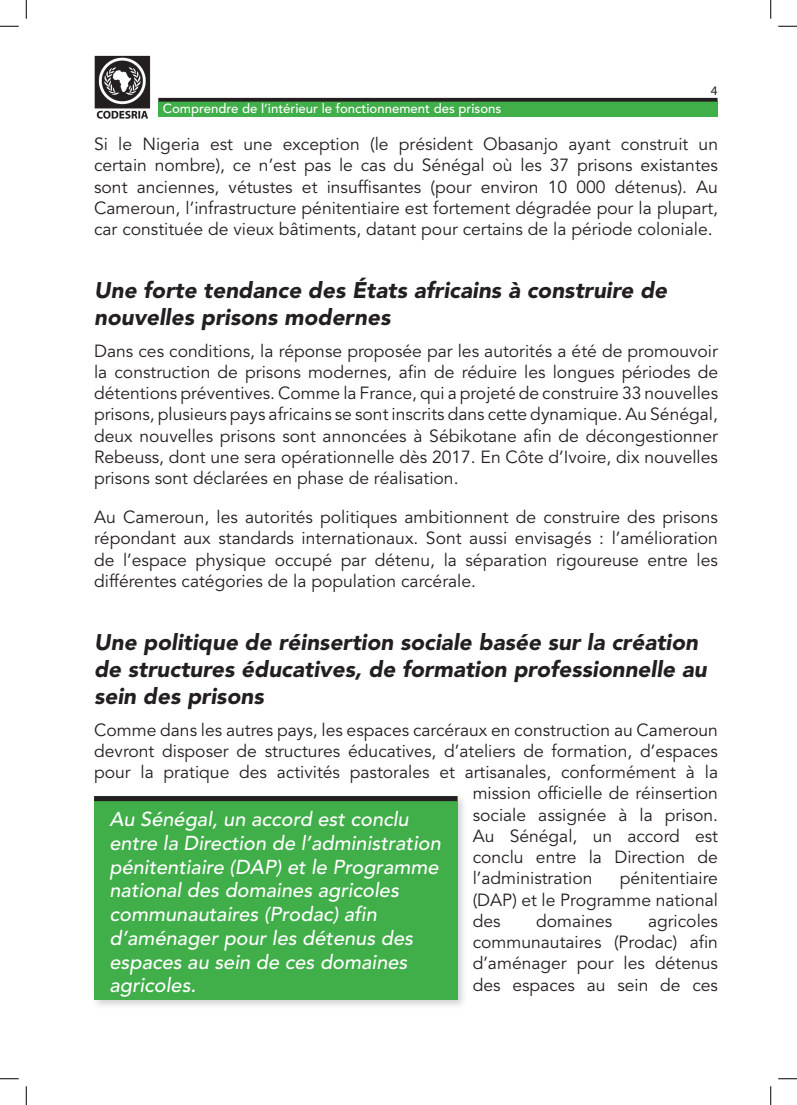
<style>
.page{position:relative;width:797px;height:1105px;background:#fff}
.page>*{position:absolute;margin:0;border:0;box-sizing:border-box;transform-origin:0 0}
.Titre2{font:italic 900 22.5px/27px "Avenir";color:#231f20}
.Commentaire{font:italic 500 20px/23.8px "Avenir";color:#fff}
.Texte1{font:17.5px/21.2px "Avenir";color:#231f20;text-align:justify}
.t1{font:500 13.12px "Avenir";color:#fff}
.t2{font:13.12px "Myriad Pro";color:#231f20}
</style>
<div class="page">
<div style="left:158px;top:102px;width:559px;height:15px;background:#40ae49"></div>
<svg style="left:158px;top:98px;width:559px;height:4px;background:#252c23"></svg>
<img style="left:94px;top:55px;width:57px;height:64px">
<div style="left:91px;top:793px;width:376px;height:217px;background:#231f20;opacity:.2"></div>
<div style="left:94px;top:796px;width:363px;height:204px;background:#40ae49"></div>
<div style="left:94px;top:796px;width:363px;height:5px;background:#231f20"></div>
<svg style="left:0;top:25px;width:19px;height:2px"></svg>
<svg style="left:778px;top:25px;width:19px;height:2px"></svg>
<svg style="left:0;top:1078px;width:19px;height:1px"></svg>
<svg style="left:778px;top:1078px;width:19px;height:1px"></svg>
<svg style="left:25px;top:0;width:2px;height:19px"></svg>
<svg style="left:25px;top:1086px;width:2px;height:19px"></svg>
<svg style="left:770px;top:0;width:1px;height:19px"></svg>
<svg style="left:770px;top:1086px;width:1px;height:19px"></svg>
<p class="t2" style="left:710px;top:82px;width:8px">4</p>
<p class="t1" style="left:163px;top:101px;width:340px">Comprendre de l’intérieur le fonctionnement des prisons</p>
<p class="Texte1" style="left:94px;top:134px;width:625px">Si le Nigeria est une exception (le président Obasanjo ayant construit un certain nombre), ce n’est pas le cas du Sénégal où les 37 prisons existantes sont anciennes, vétustes et insuffisantes (pour environ 10 000 détenus). Au Cameroun, l’infrastructure pénitentiaire est fortement dégradée pour la plupart, car constituée de vieux bâtiments, datant pour certains de la période coloniale.</p>
<p class="Titre2" style="left:94px;top:276px;width:574px">Une forte tendance des États africains à construire de nouvelles prisons modernes</p>
<p class="Texte1" style="left:94px;top:340px;width:625px">Dans ces conditions, la réponse proposée par les autorités a été de promouvoir la construction de prisons modernes, afin de réduire les longues périodes de détentions préventives. Comme la France, qui a projeté de construire 33 nouvelles prisons, plusieurs pays africains se sont inscrits dans cette dynamique. Au Sénégal, deux nouvelles prisons sont annoncées à Sébikotane afin de décongestionner Rebeuss, dont une sera opérationnelle dès 2017. En Côte d’Ivoire, dix nouvelles prisons sont déclarées en phase de réalisation.</p>
<p class="Texte1" style="left:94px;top:507px;width:625px">Au Cameroun, les autorités politiques ambitionnent de construire des prisons répondant aux standards internationaux. Sont aussi envisagés : l’amélioration de l’espace physique occupé par détenu, la séparation rigoureuse entre les différentes catégories de la population carcérale.</p>
<p class="Titre2" style="left:94px;top:628px;width:614px">Une politique de réinsertion sociale basée sur la création de structures éducatives, de formation professionnelle au sein des prisons</p>
<p class="Texte1" style="left:94px;top:719px;width:625px">Comme dans les autres pays, les espaces carcéraux en construction au Cameroun</p>
<p class="Texte1" style="left:94px;top:741px;width:625px">devront disposer de structures éducatives, d’ateliers de formation, d’espaces</p>
<p class="Texte1" style="left:94px;top:762px;width:625px">pour la pratique des activités pastorales et artisanales, conformément à la</p>
<p class="Texte1" style="left:473px;top:783px;width:247px">mission officielle de réinsertion</p>
<p class="Texte1" style="left:473px;top:804px;width:247px">sociale assignée à la prison.</p>
<p class="Texte1" style="left:473px;top:826px;width:247px">Au Sénégal, un accord est</p>
<p class="Texte1" style="left:473px;top:847px;width:247px">conclu entre la Direction de</p>
<p class="Texte1" style="left:473px;top:868px;width:121px">l’administration</p>
<p class="Commentaire" style="left:109px;top:808px;width:333px">Au Sénégal, un accord est conclu entre la Direction de l’administration pénitentiaire (DAP) et le Programme national des domaines agricoles communautaires (Prodac) afin d’aménager pour les détenus des espaces au sein de ces domaines agricoles.</p>
<p class="Texte1" style="left:473px;top:868px;width:247px;text-indent:147px">pénitentiaire (DAP) et le Programme national des</p>
<p class="Texte1" style="left:473px;top:911px;width:247px;text-indent:175px">agricoles communautaires (Prodac) afin d’aménager pour les détenus des espaces au sein de ces</p>
<p class="Texte1" style="left:536px;top:911px;width:78px">domaines</p>
</div>
